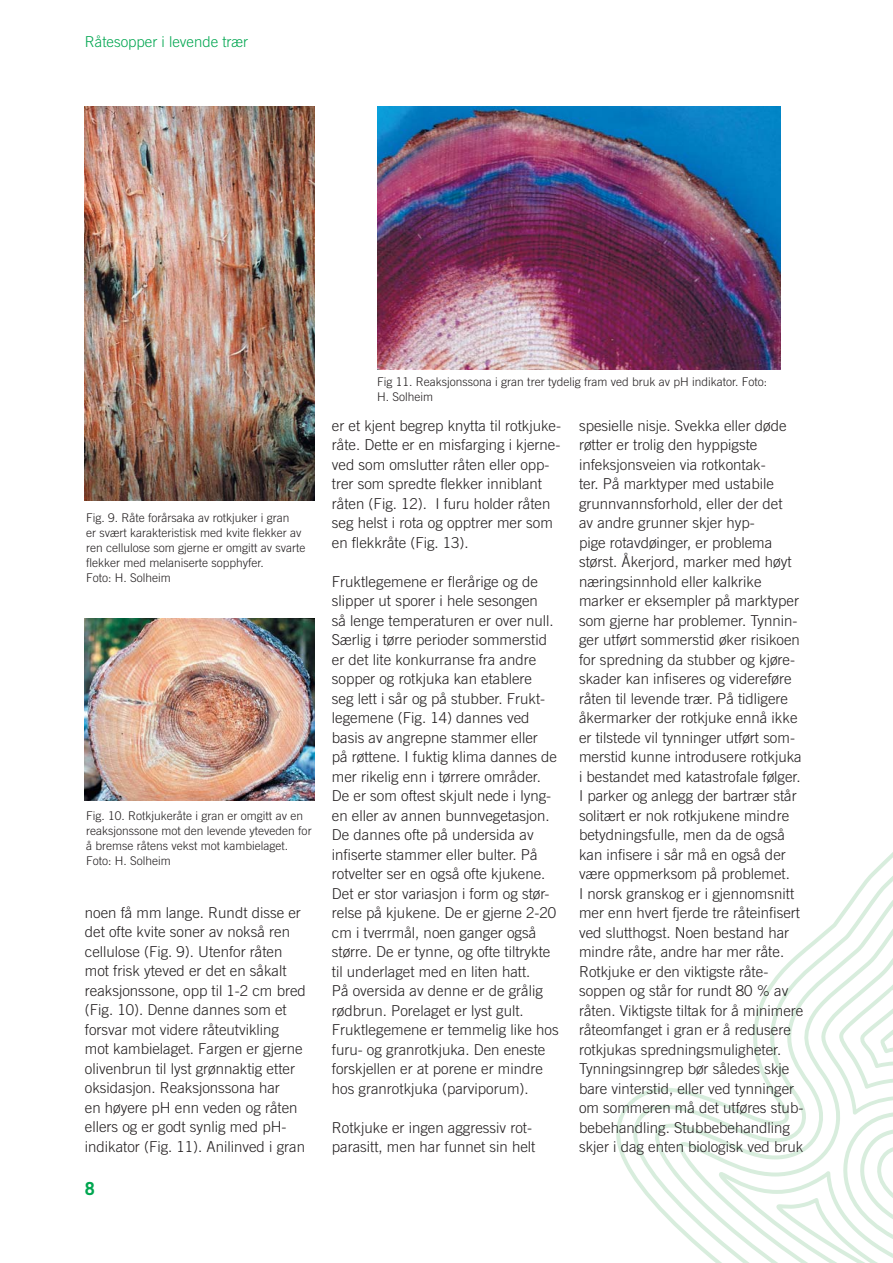
<style>
.page{position:relative;width:893px;height:1263px;background:#fff}
.page>*{position:absolute;margin:0;border:0;box-sizing:border-box;transform-origin:0 0}
.t1{font:700 18px "Trade Gothic";color:#00a650}
.t2{font:300 15px/19.5px "Trade Gothic";color:#231f20}
.t3{font:300 15px "Trade Gothic";color:#00a650}
.t4{font:300 12px/15px "Trade Gothic";color:#231f20}
</style>
<div class="page">
<svg style="left:616px;top:853px;width:276px;height:325px"></svg>
<svg style="left:633px;top:875px;width:259px;height:331px"></svg>
<svg style="left:655px;top:899px;width:237px;height:327px"></svg>
<svg style="left:675px;top:928px;width:217px;height:335px"></svg>
<svg style="left:717px;top:1171px;width:175px;height:92px"></svg>
<svg style="left:818px;top:957px;width:74px;height:158px"></svg>
<img style="left:85px;top:106px;width:230px;height:394px">
<img style="left:85px;top:618px;width:229px;height:182px">
<img style="left:377px;top:106px;width:403px;height:264px">
<p class="t3" style="left:85px;top:37px;width:165px">Råtesopper i levende trær</p>
<p class="t4" style="left:86px;top:511px;width:221px">Fig. 9. Råte forårsaka av rotkjuker i gran<br>er svært karakteristisk med kvite flekker av ren cellulose som gjerne er omgitt av svarte flekker med melaniserte sopphyfer.<br>Foto: H. Solheim</p>
<p class="t4" style="left:86px;top:810px;width:227px">Fig. 10. Rotkjukeråte i gran er omgitt av en reaksjonssone mot den levende yteveden for å bremse råtens vekst mot kambielaget.<br>Foto: H. Solheim</p>
<p class="t2" style="left:85px;top:904px;width:222px">noen få mm lange. Rundt disse er det ofte kvite soner av nokså ren cellulose (Fig. 9). Utenfor råten mot frisk yteved er det en såkalt reaksjonssone, opp til 1-2 cm bred (Fig. 10). Denne dannes som et forsvar mot videre råteutvikling mot kambielaget. Fargen er gjerne olivenbrun til lyst grønnaktig etter oksidasjon. Reaksjonssona har<br>en høyere pH enn veden og råten ellers og er godt synlig med pH&shy;indikator (Fig. 11). Anilinved i gran</p>
<p class="t1" style="left:85px;top:1182px;width:12px">8</p>
<p class="t4" style="left:377px;top:375px;width:391px">Fig 11. Reaksjonssona i gran trer tydelig fram ved bruk av pH indikator. Foto:<br>H. Solheim</p>
<p class="t2" style="left:332px;top:417px;width:230px">er et kjent begrep knytta til rotkjuke&shy;råte. Dette er en misfarging i kjerne&shy;ved som omslutter råten eller opp&shy;trer som spredte flekker inniblant råten (Fig. 12). I furu holder råten seg helst i rota og opptrer mer som en flekkråte (Fig. 13).</p>
<p class="t2" style="left:332px;top:573px;width:228px">Fruktlegemene er flerårige og de slipper ut sporer i hele sesongen<br>så lenge temperaturen er over null.<br>Særlig i tørre perioder sommerstid er det lite konkurranse fra andre sopper og rotkjuka kan etablere<br>seg lett i sår og på stubber. Frukt&shy;legemene (Fig. 14) dannes ved basis av angrepne stammer eller<br>på røttene. I fuktig klima dannes de mer rikelig enn i tørrere områder.<br>De er som oftest skjult nede i lyng&shy;en eller av annen bunnvegetasjon.<br>De dannes ofte på undersida av infiserte stammer eller bulter. På rotvelter ser en også ofte kjukene.<br>Det er stor variasjon i form og stør&shy;relse på kjukene. De er gjerne 2-20 cm i tverrmål, noen ganger også større. De er tynne, og ofte tiltrykte til underlaget med en liten hatt.<br>På oversida av denne er de grålig rødbrun. Porelaget er lyst gult.<br>Fruktlegemene er temmelig like hos furu- og granrotkjuka. Den eneste forskjellen er at porene er mindre hos granrotkjuka (parviporum).</p>
<p class="t2" style="left:332px;top:1119px;width:205px">Rotkjuke er ingen aggressiv rot&shy;parasitt, men har funnet sin helt</p>
<p class="t2" style="left:579px;top:417px;width:226px">spesielle nisje. Svekka eller døde røtter er trolig den hyppigste<br>infek sjonsveien via rotkontak-<br>ter. På marktyper med ustabile grunnvannsforhold, eller der det<br>av andre grunner skjer hyp-<br>pige rotavdøinger, er problema størst. Åkerjord, marker med høyt næringsinnhold eller kalkrike marker er eksempler på marktyper som gjerne har problemer. Tynnin&shy;ger utført sommerstid øker risikoen for spredning da stubber og kjøre&shy;ska der kan infise res og videreføre råten til levende trær. På tidligere åkermarker der rotkjuke ennå ikke er tilstede vil tynninger utført som&shy;merstid kunne introdusere rotkjuka i bestandet med katastrofale følger.<br>I parker og anlegg der bartrær står solitært er nok rotkjukene mindre betydningsfulle, men da de også kan infisere i sår må en også der være oppmerksom på problemet.<br>I norsk granskog er i gjennomsnitt mer enn hvert fjerde tre råteinfisert ved slutthogst. Noen bestand har mindre råte, andre har mer råte.<br>Rotkjuke er den viktigste råte&shy;soppen og står for rundt 80 % av råten. Viktigste tiltak for å minimere råteomfanget i gran er å redusere rotkjukas spredningsmuligheter.<br>Tynningsinngrep bør således skje bare vinterstid, eller ved tynninger om sommeren må det utføres stub&shy;bebehandling. Stubbebehandling skjer i dag enten biologisk ved bruk</p>
</div>
